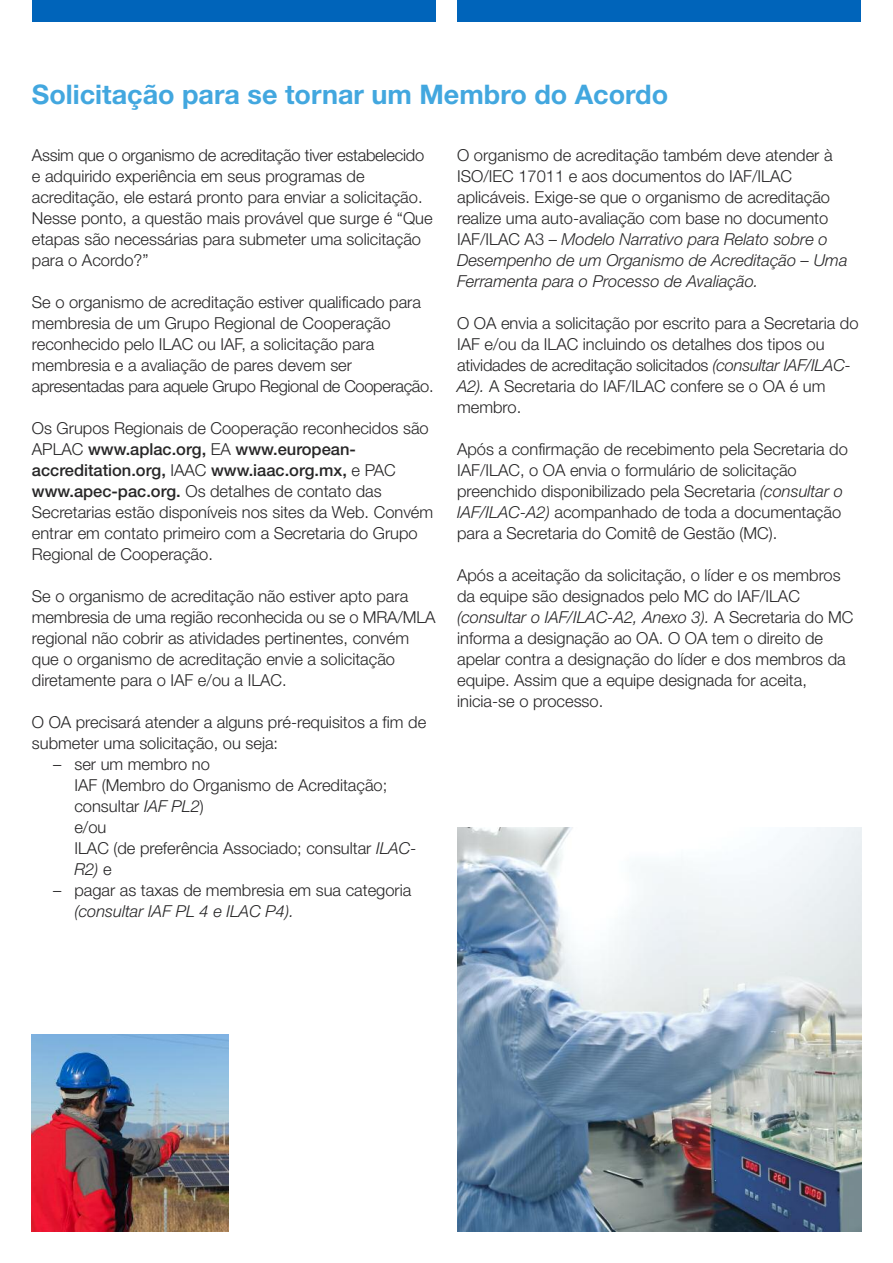
<style>
.page{position:relative;width:893px;height:1263px;background:#fff}
.page>*{position:absolute;margin:0;border:0;box-sizing:border-box;transform-origin:0 0}
.t1{font:700 27px "Helvetica Neue";color:#42a7df}
.t2{font:300 16.5px/21px "Helvetica Neue";color:#272627}
.t3{font:italic 300 16.5px "Helvetica Neue";color:#272627}
.s1{font-style:italic}
.s2{font-weight:500}
</style>
<div class="page">
<div style="left:32px;top:0;width:404px;height:21px;background:#0064ba"></div>
<div style="left:457px;top:0;width:404px;height:21px;background:#0064ba"></div>
<img style="left:457px;top:827px;width:404px;height:404px">
<img style="left:32px;top:1034px;width:197px;height:197px">
<h1 class="t1" style="left:32px;top:85px;width:638px">Solicitação para se tornar um Membro do Acordo</h1>
<p class="t2" style="left:457px;top:146px;width:392px">O organismo de acreditação também deve atender à ISO/IEC 17011 e aos documentos do IAF/ILAC aplicáveis. Exige-se que o organismo de acreditação realize uma auto-avaliação com base no documento IAF/ILAC A3 – <span class="s1">Modelo Narrativo para Relato sobre o Desempenho de um Organismo de Acreditação – Uma Ferramenta para o Processo de Avaliação.</span></p>
<p class="t2" style="left:457px;top:314px;width:403px">O OA envia a solicitação por escrito para a Secretaria do IAF e/ou da ILAC incluindo os detalhes dos tipos ou atividades de acreditação solicitados <span class="s1">(consultar IAF/ILAC-A2).</span> A Secretaria do IAF/ILAC confere se o OA é um membro.</p>
<p class="t2" style="left:457px;top:440px;width:392px">Após a confirmação de recebimento pela Secretaria do IAF/ILAC, o OA envia o formulário de solicitação preenchido disponibilizado pela Secretaria <span class="s1">(consultar o IAF/ILAC-A2)</span> acompanhado de toda a documentação para a Secretaria do Comitê de Gestão (MC).</p>
<p class="t2" style="left:457px;top:566px;width:398px">Após a aceitação da solicitação, o líder e os membros da equipe são designados pelo MC do IAF/ILAC <span class="s1">(consultar o IAF/ILAC-A2, Anexo 3).</span> A Secretaria do MC informa a designação ao OA. O OA tem o direito de apelar contra a designação do líder e dos membros da equipe. Assim que a equipe designada for aceita, inicia-se o processo.</p>
<p class="t2" style="left:32px;top:146px;width:402px">Assim que o organismo de acreditação tiver estabelecido e adquirido experiência em seus programas de acreditação, ele estará pronto para enviar a solicitação.<br>Nesse ponto, a questão mais provável que surge é “Que etapas são necessárias para submeter uma solicitação para o Acordo?”</p>
<p class="t2" style="left:32px;top:293px;width:403px">Se o organismo de acreditação estiver qualificado para membresia de um Grupo Regional de Cooperação reconhecido pelo ILAC ou IAF, a solicitação para membresia e a avaliação de pares devem ser apresentadas para aquele Grupo Regional de Cooperação.</p>
<p class="t2" style="left:32px;top:419px;width:403px">Os Grupos Regionais de Cooperação reconhecidos são APLAC <span class="s2">www.aplac.org,</span> EA <span class="s2">www.european&shy;accreditation.org,</span> IAAC <span class="s2">www.iaac.org.mx,</span> e PAC <span class="s2">www.apec-pac.org.</span> Os detalhes de contato das Secretarias estão disponíveis nos sites da Web. Convém entrar em contato primeiro com a Secretaria do Grupo Regional de Cooperação.</p>
<p class="t2" style="left:32px;top:587px;width:405px">Se o organismo de acreditação não estiver apto para membresia de uma região reconhecida ou se o MRA/MLA regional não cobrir as atividades pertinentes, convém que o organismo de acreditação envie a solicitação diretamente para o IAF e/ou a ILAC.</p>
<p class="t2" style="left:32px;top:713px;width:396px">O OA precisará atender a alguns pré-requisitos a fim de submeter uma solicitação, ou seja:</p>
<p class="t2" style="left:74px;top:755px;width:344px;text-indent:-21px">– ser um membro no<br>IAF (Membro do Organismo de Acreditação; consultar <span class="s1">IAF PL2</span>)<br>e/ou<br>ILAC (de preferência Associado; consultar <span class="s1">ILAC-<br>R2)</span> e</p>
<p class="t2" style="left:53px;top:881px;width:360px">– pagar as taxas de membresia em sua categoria</p>
<p class="t3" style="left:74px;top:905px;width:221px">(consultar IAF PL 4 e ILAC P4).</p>
</div>
